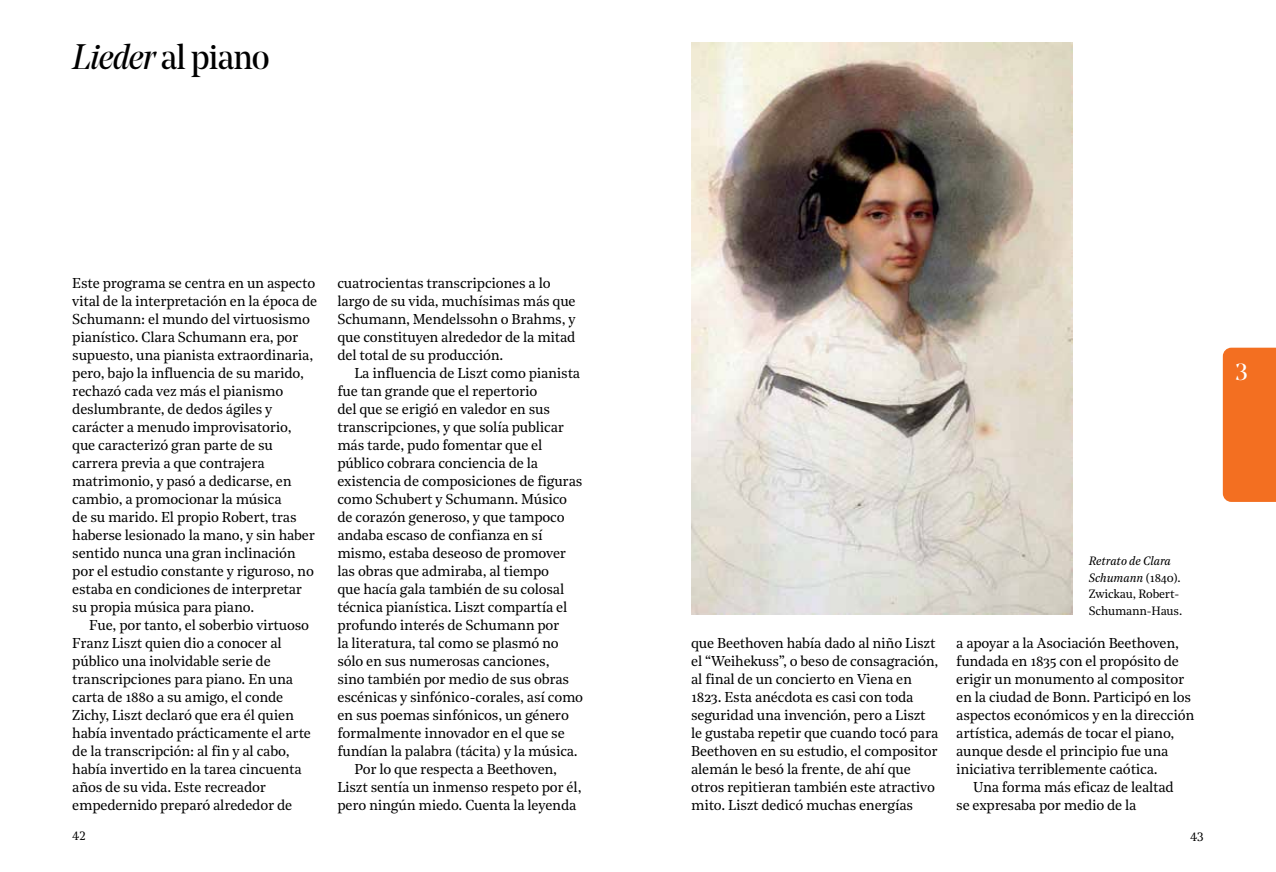
<style>
.page{position:relative;width:1276px;height:872px;background:#fff}
.page>*{position:absolute;margin:0;border:0;box-sizing:border-box;transform-origin:0 0}
.t1{font:35.25px "Noe Display";letter-spacing:-.03em;color:#000}
.t2{font:23.25px "Noe Display";color:#fff}
.t3{font:14.25px/18px "Noe Text";letter-spacing:-.015em;color:#000}
.t4{font:12px/16.5px "Noe Text";letter-spacing:-.015em;color:#000}
.s1{font-style:italic}
</style>
<div class="page">
<div style="left:1222px;top:348px;width:54px;height:154px;background:#f36f21"></div>
<img style="left:691px;top:43px;width:381px;height:571px">
<h1 class="t1" style="left:72px;top:35px;width:199px"><span class="s1">Lieder</span> al piano</h1>
<p class="t3" style="left:72px;top:273px;width:247px">Este programa se centra en un aspecto vital de la interpretación en la época de Schumann: el mundo del virtuosismo pianístico. Clara Schumann era, por supuesto, una pianista extraordinaria, pero, bajo la influencia de su marido, rechazó cada vez más el pianismo deslumbrante, de dedos ágiles y carácter a menudo improvisatorio, que caracterizó gran parte de su carrera previa a que contrajera matrimonio, y pasó a dedicarse, en cambio, a promocionar la música<br>de su marido. El propio Robert, tras haberse lesionado la mano, y sin haber sentido nunca una gran inclinación por el estudio constante y riguroso, no estaba en condiciones de interpretar su propia música para piano.</p>
<p class="t3" style="left:72px;top:615px;width:240px;text-indent:17px">Fue, por tanto, el soberbio virtuoso Franz Liszt quien dio a conocer al público una inolvidable serie de transcripciones para piano. En una carta de 1880 a su amigo, el conde Zichy, Liszt declaró que era él quien había inventado prácticamente el arte de la transcripción: al fin y al cabo, había invertido en la tarea cincuenta años de su vida. Este recreador empedernido preparó alrededor de</p>
<p class="t3" style="left:337px;top:273px;width:240px">cuatrocientas transcripciones a lo largo de su vida, muchísimas más que Schumann, Mendelssohn o Brahms, y que constituyen alrededor de la mitad del total de su producción.</p>
<p class="t3" style="left:354px;top:363px;width:227px">La influencia de Liszt como pianista</p>
<p class="t3" style="left:337px;top:381px;width:201px">fue tan grande que el repertorio</p>
<p class="t3" style="left:337px;top:399px;width:214px">del que se erigió en valedor en sus</p>
<p class="t3" style="left:337px;top:417px;width:228px">transcripciones, y que solía publicar</p>
<p class="t3" style="left:337px;top:435px;width:206px">más tarde, pudo fomentar que el</p>
<p class="t3" style="left:337px;top:453px;width:202px">público cobrara conciencia de la</p>
<p class="t3" style="left:337px;top:471px;width:246px">existencia de composiciones de figuras</p>
<p class="t3" style="left:337px;top:489px;width:231px">como Schubert y Schumann. Músico</p>
<p class="t3" style="left:337px;top:507px;width:229px">de corazón generoso, y que tampoco</p>
<p class="t3" style="left:337px;top:525px;width:207px">andaba escaso de confianza en sí</p>
<p class="t3" style="left:337px;top:543px;width:230px">mismo, estaba deseoso de promover</p>
<p class="t3" style="left:337px;top:561px;width:213px">las obras que admiraba, al tiempo</p>
<p class="t3" style="left:337px;top:579px;width:228px">que hacía gala también de su colosal</p>
<p class="t3" style="left:337px;top:597px;width:231px">técnica pianística. Liszt compartía el</p>
<p class="t3" style="left:337px;top:615px;width:224px">profundo interés de Schumann por</p>
<p class="t3" style="left:337px;top:633px;width:223px">la literatura, tal como se plasmó no</p>
<p class="t3" style="left:337px;top:651px;width:214px">sólo en sus numerosas canciones,</p>
<p class="t3" style="left:337px;top:669px;width:233px">sino también por medio de sus obras</p>
<p class="t3" style="left:337px;top:687px;width:247px">escénicas y sinfónico-corales, así como</p>
<p class="t3" style="left:337px;top:705px;width:233px">en sus poemas sinfónicos, un género</p>
<p class="t3" style="left:337px;top:723px;width:229px">formalmente innovador en el que se</p>
<p class="t3" style="left:337px;top:741px;width:242px">fundían la palabra (tácita) y la música.</p>
<p class="t3" style="left:354px;top:759px;width:204px">Por lo que respecta a Beethoven,</p>
<p class="t3" style="left:337px;top:777px;width:246px">Liszt sentía un inmenso respeto por él,</p>
<p class="t3" style="left:337px;top:795px;width:240px">pero ningún miedo. Cuenta la leyenda</p>
<p class="t4" style="left:1089px;top:552px;width:95px"><span class="s1">Retrato de Clara<br>Schumann</span> (1840).<br>Zwickau, Robert-<br>Schumann-Haus.</p>
<p class="t3" style="left:691px;top:633px;width:249px">que Beethoven había dado al niño Liszt el “Weihekuss”, o beso de consagración, al final de un concierto en Viena en 1823. Esta anécdota es casi con toda seguridad una invención, pero a Liszt le gustaba repetir que cuando tocó para Beethoven en su estudio, el compositor alemán le besó la frente, de ahí que otros repitieran también este atractivo mito. Liszt dedicó muchas energías</p>
<p class="t3" style="left:956px;top:633px;width:240px">a apoyar a la Asociación Beethoven, fundada en 1835 con el propósito de erigir un monumento al compositor en la ciudad de Bonn. Participó en los aspectos económicos y en la dirección artística, además de tocar el piano, aunque desde el principio fue una iniciativa terriblemente caótica.</p>
<p class="t3" style="left:956px;top:777px;width:219px;text-indent:17px">Una forma más eficaz de lealtad se expresaba por medio de la</p>
<p class="t4" style="left:72px;top:826px;width:15px">42</p>
<p class="t4" style="left:1190px;top:827px;width:15px">43</p>
<h2 class="t2" style="left:1235px;top:357px;width:14px">3</h2>
</div>
